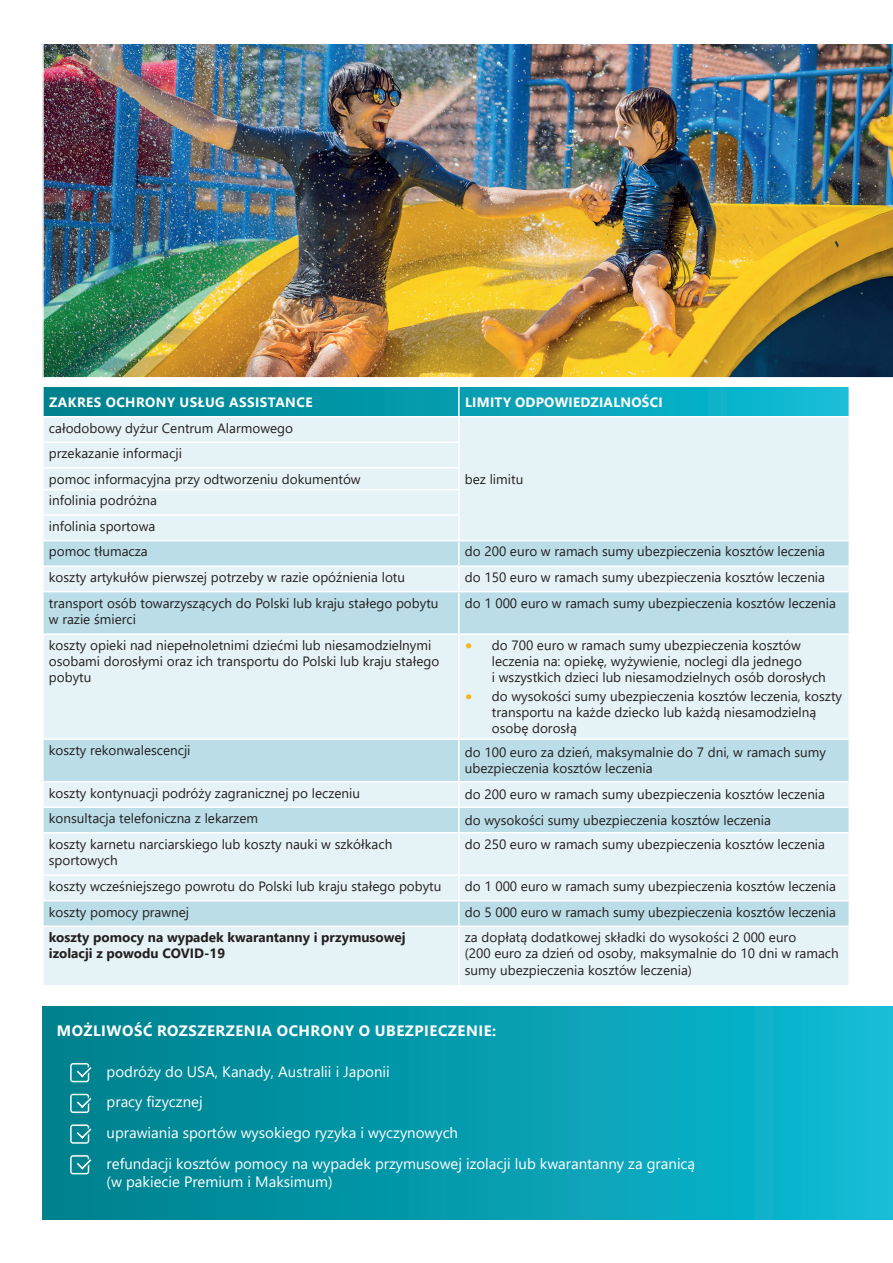
<style>
.page{position:relative;width:893px;height:1263px;background:#fff}
.page>*{position:absolute;margin:0;border:0;box-sizing:border-box;transform-origin:0 0}
.t1{font:15px/18px "Segoe UI";color:#fff}
.t2{font:700 15px "Segoe UI";letter-spacing:.035em;color:#fff}
.t3{font:13.5px/16.2px "Segoe UI";color:#231f20}
.t4{font:700 13.5px/16.2px "Segoe UI";color:#231f20}
.t5{font:700 13.5px "Segoe UI";letter-spacing:.025em;color:#fff}
.s1{font-family:"Segoe UI Black";font-size:18px;color:#fbb316}
</style>
<div class="page">
<div style="left:44px;top:927px;width:805px;height:58px;background:#e6f3f6"></div>
<svg style="left:44px;top:592px;width:805px;height:333px;background:#d4eaf0"></svg>
<hr style="left:458px;top:592px;width:2px;height:41px;background:#fff">
<hr style="left:42px;top:633px;width:417px;height:2px;background:#fff">
<hr style="left:459px;top:633px;width:391px;height:2px;background:#fff">
<hr style="left:458px;top:635px;width:2px;height:103px;background:#fff">
<hr style="left:42px;top:738px;width:417px;height:2px;background:#fff">
<hr style="left:459px;top:738px;width:391px;height:2px;background:#fff">
<hr style="left:458px;top:740px;width:2px;height:41px;background:#fff">
<hr style="left:459px;top:781px;width:391px;height:1px;background:#fff">
<hr style="left:459px;top:806px;width:391px;height:2px;background:#fff">
<hr style="left:42px;top:781px;width:417px;height:1px;background:#fff">
<hr style="left:458px;top:782px;width:2px;height:24px;background:#fff">
<hr style="left:42px;top:806px;width:417px;height:2px;background:#fff">
<hr style="left:458px;top:808px;width:2px;height:24px;background:#fff">
<hr style="left:42px;top:832px;width:417px;height:1px;background:#fff">
<hr style="left:459px;top:832px;width:391px;height:1px;background:#fff">
<hr style="left:458px;top:833px;width:2px;height:41px;background:#fff">
<hr style="left:42px;top:874px;width:417px;height:2px;background:#fff">
<hr style="left:459px;top:874px;width:391px;height:2px;background:#fff">
<hr style="left:458px;top:876px;width:2px;height:24px;background:#fff">
<hr style="left:42px;top:900px;width:417px;height:1px;background:#fff">
<hr style="left:459px;top:900px;width:391px;height:1px;background:#fff">
<hr style="left:458px;top:901px;width:2px;height:24px;background:#fff">
<hr style="left:458px;top:927px;width:2px;height:58px;background:#fff">
<svg style="left:43px;top:387px;width:806px;height:204px;background:#c0e4ea"></svg>
<hr style="left:42px;top:417px;width:2px;height:24px;background:#fff">
<hr style="left:42px;top:443px;width:2px;height:24px;background:#fff">
<hr style="left:42px;top:468px;width:2px;height:21px;background:#fff">
<hr style="left:42px;top:490px;width:2px;height:24px;background:#fff">
<hr style="left:42px;top:516px;width:2px;height:24px;background:#fff">
<hr style="left:42px;top:416px;width:417px;height:1px;background:#fff">
<hr style="left:458px;top:417px;width:2px;height:24px;background:#fff">
<hr style="left:458px;top:443px;width:2px;height:24px;background:#fff">
<hr style="left:458px;top:468px;width:2px;height:21px;background:#fff">
<hr style="left:458px;top:490px;width:2px;height:24px;background:#fff">
<hr style="left:458px;top:516px;width:2px;height:24px;background:#fff">
<hr style="left:42px;top:441px;width:418px;height:2px;background:#fff">
<hr style="left:42px;top:467px;width:418px;height:1px;background:#fff">
<hr style="left:42px;top:489px;width:418px;height:1px;background:#fff">
<hr style="left:42px;top:514px;width:418px;height:2px;background:#fff">
<hr style="left:42px;top:540px;width:417px;height:1px;background:#fff">
<div style="left:43px;top:1006px;width:850px;height:213px;background:linear-gradient(to right,#007f8b,#10bbd5)"></div>
<img style="left:42px;top:43px;width:851px;height:335px">
<svg style="left:70px;top:1063px;width:21px;height:19px"></svg>
<svg style="left:70px;top:1094px;width:21px;height:19px"></svg>
<svg style="left:70px;top:1124px;width:21px;height:20px"></svg>
<svg style="left:70px;top:1155px;width:21px;height:19px"></svg>
<p class="t5" style="left:49px;top:389px;width:265px">ZAKRES OCHRONY USŁUG ASSISTANCE</p>
<p class="t5" style="left:465px;top:389px;width:199px">LIMITY ODPOWIEDZIALNOŚCI</p>
<p class="t3" style="left:49px;top:418px;width:246px">całodobowy dyżur Centrum Alarmowego</p>
<p class="t3" style="left:465px;top:469px;width:60px">bez limitu</p>
<p class="t3" style="left:49px;top:444px;width:135px">przekazanie informacji</p>
<p class="t3" style="left:49px;top:469px;width:313px">pomoc informacyjna przy odtworzeniu dokumentów</p>
<p class="t3" style="left:49px;top:491px;width:110px">infolinia podróżna</p>
<p class="t3" style="left:49px;top:517px;width:108px">infolinia sportowa</p>
<p class="t3" style="left:49px;top:542px;width:100px">pomoc tłumacza</p>
<p class="t3" style="left:465px;top:542px;width:362px">do 200 euro w ramach sumy ubezpieczenia kosztów leczenia</p>
<p class="t3" style="left:49px;top:568px;width:358px">koszty artykułów pierwszej potrzeby w razie opóźnienia lotu</p>
<p class="t3" style="left:465px;top:568px;width:362px">do 150 euro w ramach sumy ubezpieczenia kosztów leczenia</p>
<p class="t3" style="left:49px;top:593px;width:391px">transport osób towarzyszących do Polski lub kraju stałego pobytu w razie śmierci</p>
<p class="t3" style="left:465px;top:593px;width:373px">do 1 000 euro w ramach sumy ubezpieczenia kosztów leczenia</p>
<p class="t3" style="left:49px;top:636px;width:392px">koszty opieki nad niepełnoletnimi dziećmi lub niesamodzielnymi osobami dorosłymi oraz ich transportu do Polski lub kraju stałego pobytu</p>
<p class="t3" style="left:492px;top:636px;width:336px;text-indent:-27px"><span class="s1">•</span> do 700 euro w ramach sumy ubezpieczenia kosztów leczenia na: opiekę, wyżywienie, noclegi dla jednego<br>i wszystkich dzieci lub niesamodzielnych osób dorosłych</p>
<p class="t3" style="left:492px;top:687px;width:352px;text-indent:-27px"><span class="s1">•</span> do wysokości sumy ubezpieczenia kosztów leczenia, koszty transportu na każde dziecko lub każdą niesamodzielną osobę dorosłą</p>
<p class="t3" style="left:49px;top:741px;width:143px">koszty rekonwalescencji</p>
<p class="t3" style="left:465px;top:743px;width:362px">do 100 euro za dzień, maksymalnie do 7 dni, w ramach sumy ubezpieczenia kosztów leczenia</p>
<p class="t3" style="left:49px;top:783px;width:313px">koszty kontynuacji podróży zagranicznej po leczeniu</p>
<p class="t3" style="left:465px;top:785px;width:362px">do 200 euro w ramach sumy ubezpieczenia kosztów leczenia</p>
<p class="t3" style="left:49px;top:809px;width:211px">konsultacja telefoniczna z lekarzem</p>
<p class="t3" style="left:465px;top:811px;width:308px">do wysokości sumy ubezpieczenia kosztów leczenia</p>
<p class="t3" style="left:49px;top:834px;width:345px">koszty karnetu narciarskiego lub koszty nauki w szkółkach sportowych</p>
<p class="t3" style="left:465px;top:834px;width:362px">do 250 euro w ramach sumy ubezpieczenia kosztów leczenia</p>
<p class="t3" style="left:49px;top:877px;width:394px">koszty wcześniejszego powrotu do Polski lub kraju stałego pobytu</p>
<p class="t3" style="left:465px;top:877px;width:373px">do 1 000 euro w ramach sumy ubezpieczenia kosztów leczenia</p>
<p class="t3" style="left:49px;top:902px;width:142px">koszty pomocy prawnej</p>
<p class="t3" style="left:465px;top:902px;width:373px">do 5 000 euro w ramach sumy ubezpieczenia kosztów leczenia</p>
<p class="t4" style="left:49px;top:928px;width:358px">koszty pomocy na wypadek kwarantanny i przymusowej izolacji z powodu COVID-19</p>
<p class="t3" style="left:465px;top:928px;width:375px">za dopłatą dodatkowej składki do wysokości 2 000 euro<br>(200 euro za dzień od osoby, maksymalnie do 10 dni w ramach sumy ubezpieczenia kosztów leczenia)</p>
<p class="t2" style="left:57px;top:1017px;width:441px">MOŻLIWOŚĆ ROZSZERZENIA OCHRONY O UBEZPIECZENIE:</p>
<p class="t1" style="left:107px;top:1061px;width:285px">podróży do USA, Kanady, Australii i Japonii</p>
<p class="t1" style="left:107px;top:1092px;width:98px">pracy fizycznej</p>
<p class="t1" style="left:107px;top:1122px;width:353px">uprawiania sportów wysokiego ryzyka i wyczynowych</p>
<p class="t1" style="left:107px;top:1153px;width:590px">refundacji kosztów pomocy na wypadek przymusowej izolacji lub kwarantanny za granicą (w pakiecie Premium i Maksimum)</p>
</div>
